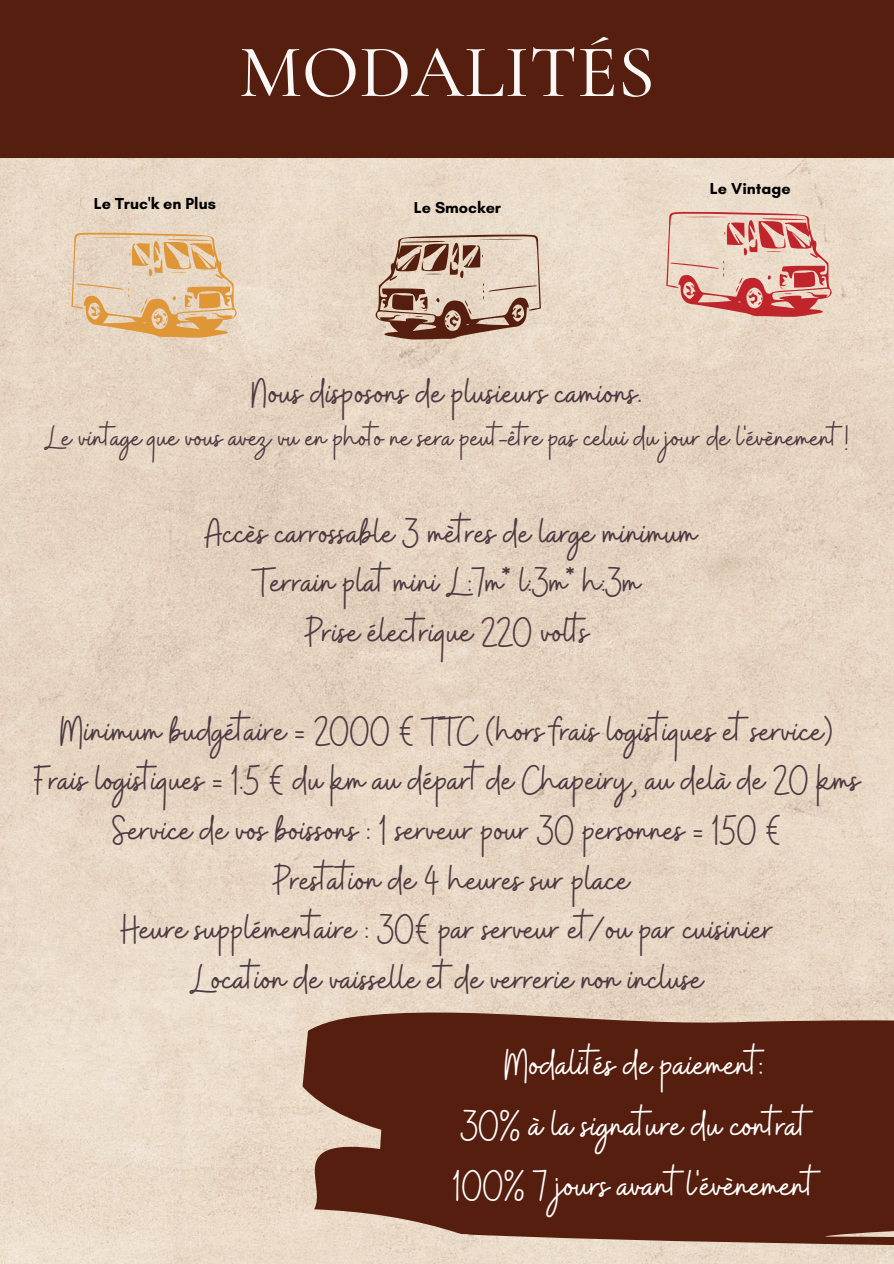
<style>
.page{position:relative;width:894px;height:1264px;background:#fff}
.page>*{position:absolute;margin:0;border:0;box-sizing:border-box;transform-origin:0 0}
.t1{font:500 75px "Cormorant Garamond";color:#faf8f6}
.t2{font:43.5px/60.8px "Buffalo";color:#fff;text-align:center}
.t3{font:42px/49.5px "Buffalo";color:#4d3941;text-align:center}
.t4{font:34.5px "Buffalo";color:#4d3941}
.t5{font:700 16.2px "Glacial Indifference";color:#000}
</style>
<div class="page">
<img style="left:0;top:158px;width:893px;height:1105px">
<svg style="left:290px;top:930px;width:603px;height:333px;background:#8e6554"></svg>
<div style="left:0;top:0;width:893px;height:158px;background:#561e0e"></div>
<svg style="left:374px;top:234px;width:166px;height:105px;background:#bea391"></svg>
<svg style="left:666px;top:211px;width:167px;height:106px;background:#dea89d"></svg>
<svg style="left:71px;top:232px;width:167px;height:106px;background:#e3c39b"></svg>
<p class="t1" style="left:239px;top:27px;width:417px">MODALITÉS</p>
<h3 class="t5" style="left:94px;top:193px;width:123px">Le Truc'k en Plus</h3>
<p class="t5" style="left:413px;top:197px;width:89px">Le Smocker</p>
<p class="t5" style="left:709px;top:178px;width:82px">Le Vintage</p>
<h1 class="t3" style="left:251px;top:371px;width:391px">Nous disposons de plusieurs camions.</h1>
<h1 class="t4" style="left:45px;top:415px;width:804px">Le vintage que vous avez vu en photo ne sera peut-être pas celui du jour de l'évènement !</h1>
<p class="t3" style="left:205px;top:510px;width:493px">Accès carrossable 3 mètres de large minimum<br>Terrain plat mini L:7m* l:3m* h:3m<br>Prise électrique 220 volts</p>
<p class="t3" style="left:34px;top:708px;width:827px">Minimum budgétaire = 2000 € TTC (hors frais logistiques et service)<br>Frais logistiques = 1.5 € du km au départ de Chapeiry, au delà de 20 kms Service de vos boissons : 1 serveur pour 30 personnes = 150 €<br>Prestation de 4 heures sur place<br>Heure supplémentaire : 30€ par serveur et/ou par cuisinier<br>Location de vaisselle et de verrerie non incluse</p>
<p class="t2" style="left:453px;top:1036px;width:363px">Modalités de paiement:<br>30% à la signature du contrat<br>100% 7 jours avant l'évènement</p>
</div>
